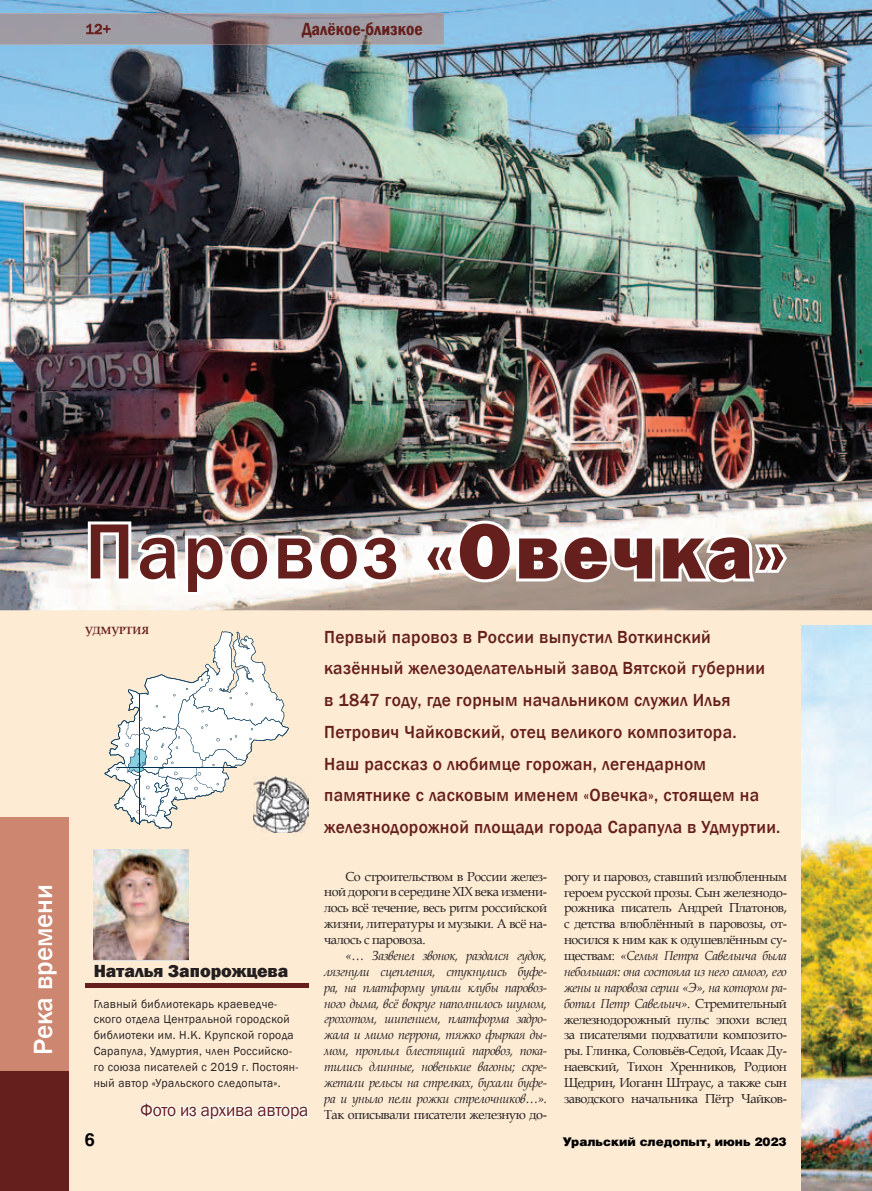
<style>
.page{position:relative;width:872px;height:1191px;background:#feebd4}
.page>*{position:absolute;margin:0;border:0;box-sizing:border-box;transform-origin:0 0}
.t1{font:800 81px "Franklin Gothic";letter-spacing:.04em;color:#651f1c}
.t2{font:500 27px "Franklin Gothic";color:#fff}
.t3{font:500 18px/31.8px "Franklin Gothic";letter-spacing:.02em;color:#651f1c}
.t4{font:800 18px "Franklin Gothic";color:#231f20}
.t5{font:18px "Franklin Gothic";letter-spacing:-.01em;color:#651f1c}
.t6{font:600 condensed 18px "Franklin Gothic";color:#651f1c}
.t7{font:700 18px "Helios";color:#010101}
.t8{font:500 15px "Franklin Gothic";color:#651f1c}
.t9{font:13.05px/15.9px "Book Antiqua";letter-spacing:-.03em;color:#231f20;text-align:justify}
.t10{font:italic 13.05px "Book Antiqua";letter-spacing:-.03em;color:#231f20}
.t11{font:12px/15.9px "Franklin Gothic";letter-spacing:.03em;color:#231f20}
.t12{font:12px "Helios Black C";color:#010101}
.t13{font:700 10.5px "Book Antiqua";color:#651f1c}
.s1{font-weight:500}
.s2{font-style:italic}
</style>
<div class="page">
<img style="left:0;top:0;width:872px;height:610px">
<img style="left:802px;top:626px;width:70px;height:565px">
<div style="left:0;top:817px;width:69px;height:374px;background:#cd866f"></div>
<div style="left:0;top:1071px;width:69px;height:120px;background:#651f1c"></div>
<img style="left:0;top:13px;width:444px;height:32px">
<img style="left:86px;top:24px;width:24px;height:10px">
<svg style="left:85px;top:518px;width:318px;height:80px;background:#dad7d6"></svg>
<svg style="left:420px;top:517px;width:370px;height:69px;background:#e0dad6"></svg>
<svg style="left:104px;top:631px;width:185px;height:198px"></svg>
<hr style="left:140px;top:694px;width:1px;height:131px;background:#003454">
<hr style="left:117px;top:767px;width:119px;height:1px;background:#003454">
<img style="left:253px;top:777px;width:55px;height:55px">
<img style="left:93px;top:849px;width:96px;height:111px">
<hr style="left:85px;top:983px;width:224px;height:4px;background:#651f1c">
<svg style="left:140px;top:1102px;width:169px;height:19px"></svg>
<p class="t8" style="left:85px;top:20px;width:27px">12+</p>
<p class="t6" style="left:302px;top:17px;width:122px">Далёкое-близкое</p>
<p class="t2" style="left:27px;top:1055px;width:173px;rotate:-90deg">Река времени</p>
<p class="t1" style="left:85px;top:499px;width:702px"><span class="s1">Паровоз</span> «Овечка»</p>
<p class="t13" style="left:85px;top:623px;width:65px">УДМУРТИЯ</p>
<p class="t4" style="left:94px;top:959px;width:196px">Наталья Запорожцева</p>
<p class="t11" style="left:94px;top:995px;width:206px">Главный библиотекарь краеведче&shy;ского отдела Центральной городской биб лиотеки им. Н.К. Крупской города Сарапула, Удмуртия, член Российско&shy;го союза писателей с 2019 г. Постоян&shy;ный автор «Уральского следопыта».</p>
<p class="t5" style="left:140px;top:1099px;width:170px">Фото из архива автора</p>
<p class="t3" style="left:324px;top:621px;width:458px">Первый паровоз в России выпустил Воткинский казённый железоделательный завод Вятской губернии<br>в 1847 году, где горным начальником служил Илья Петрович Чайковский, отец великого композитора.<br>Наш рассказ о любимце горожан, легендарном памятнике с ласковым именем «Овечка», стоящем на железнодорожной площади города Сарапула в Удмуртии.</p>
<p class="t9" style="left:345px;top:868px;width:203px">Со строительством в России желез-</p>
<p class="t9" style="left:324px;top:883px;width:224px">ной дороги в середине XIX века измени-</p>
<p class="t9" style="left:324px;top:899px;width:224px">лось всё течение, весь ритм российской</p>
<p class="t9" style="left:324px;top:915px;width:224px">жизни, литературы и музыки. А всё на-</p>
<p class="t9" style="left:324px;top:931px;width:103px">чалось с паровоза.</p>
<p class="t10" style="left:345px;top:946px;width:203px">«… Зазвенел звонок, раздался гудок,</p>
<p class="t10" style="left:324px;top:962px;width:224px">лязгнули сцепления, стукнулись буфе-</p>
<p class="t10" style="left:324px;top:978px;width:224px">ра, на платформу упали клубы паровоз-</p>
<p class="t10" style="left:324px;top:994px;width:224px">ного дыма, всё вокруг наполнилось шумом,</p>
<p class="t10" style="left:324px;top:1009px;width:224px">грохотом, шипением, платформа задро-</p>
<p class="t10" style="left:324px;top:1025px;width:224px">жала и мимо перрона, тяжко фыркая ды-</p>
<p class="t10" style="left:324px;top:1041px;width:224px">мом, проплыл блестящий паровоз, пока-</p>
<p class="t10" style="left:324px;top:1057px;width:224px">тились длинные, новенькие вагоны; скре-</p>
<p class="t10" style="left:324px;top:1073px;width:224px">жетали рельсы на стрелках, бухали буфе-</p>
<p class="t10" style="left:324px;top:1089px;width:224px">ра и уныло пели рожки стрелочников…».</p>
<p class="t9" style="left:324px;top:1106px;width:224px">Так описывали писатели железную до-</p>
<p class="t9" style="left:564px;top:868px;width:224px">рогу и паровоз, ставший излюбленным героем русской прозы. Сын железнодо&shy;рожника писатель Андрей Платонов, с детства влюблённый в паровозы, от&shy;носился к ним как к одушевлённым су&shy;ществам: <span class="s2">«Семья Петра Савельича была небольшая: она состояла из него самого, его жены и паровоза серии «Э», на котором ра&shy;ботал Петр Савельич»</span>. Стремительный железнодорожный пульс эпохи вслед за писателями подхватили композито&shy;ры. Глинка, Соловьёв-Седой, Исаак Ду&shy;наевский, Тихон Хренников, Родион Щедрин, Иоганн Штраус, а также сын заводского начальника Пётр Чайков-</p>
<p class="t7" style="left:85px;top:1129px;width:12px">6</p>
<p class="t12" style="left:562px;top:1134px;width:225px">Уральский следопыт, июнь 2023</p>
</div>
